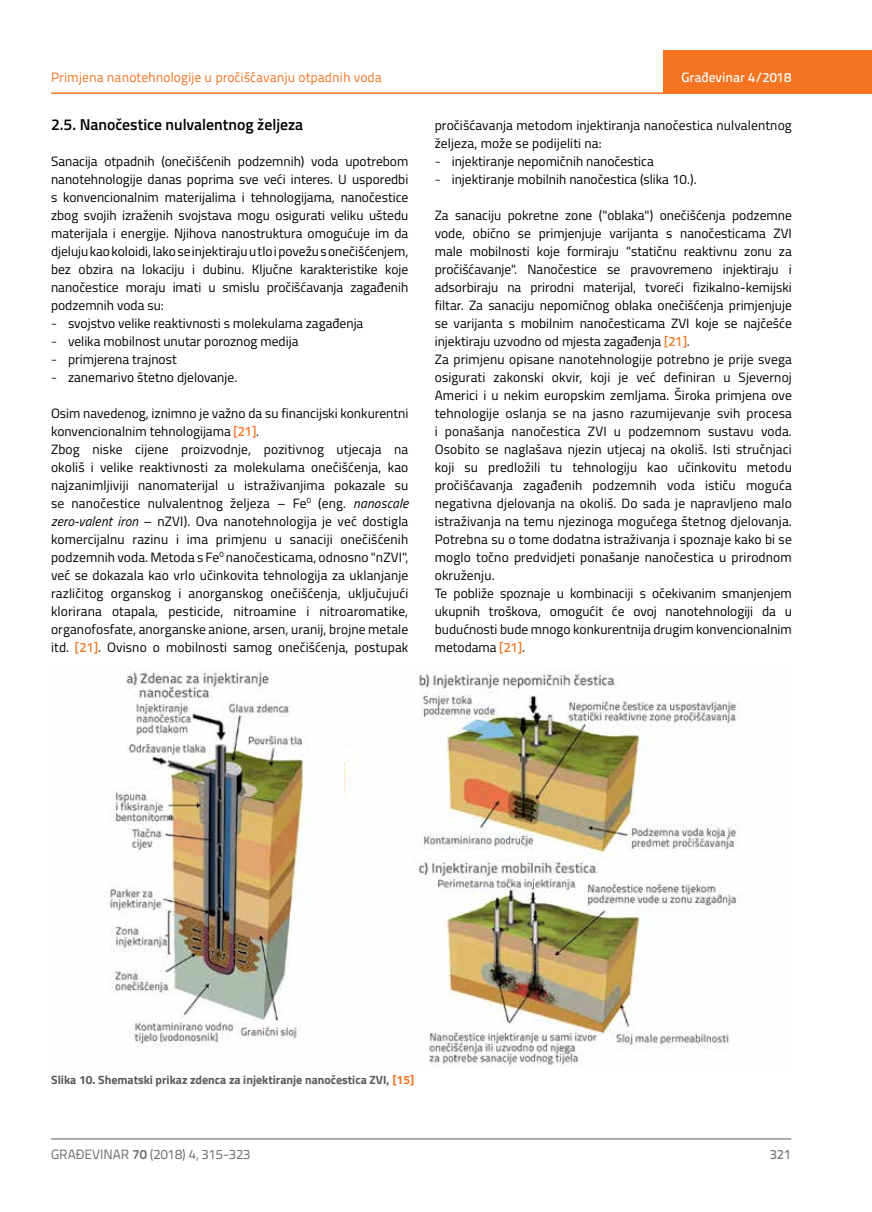
<style>
.page{position:relative;width:872px;height:1212px;background:#fff}
.page>*{position:absolute;margin:0;border:0;box-sizing:border-box;transform-origin:0 0}
.t1{font:600 15.75px "Titillium";color:#000}
.t2{font:13.5px/18px "Titillium";letter-spacing:.01em;color:#000}
.t3{font:13.5px "Titillium Text 22 L";color:#f47421}
.t4{font:13.5px "Titillium Text 22 L";color:#6d6e71}
.t5{font:500 13.5px "Titillium Text 22 L";color:#fff}
.t6{font:500 13.5px "Titillium Text 22 L";color:#797a7d}
.t7{font:700 12px "Titillium";color:#58595b}
.s1{font-family:"Titillium Text 22 L";font-weight:300}
.s2{font-family:"Titillium Text 22 L";font-weight:500;color:#f47421}
.s3{font-style:italic}
.s4{color:#f47421}
.s5{font-weight:700}
</style>
<div class="page">
<hr style="left:51px;top:92px;width:821px;height:2px;background:#f47421">
<div style="left:663px;top:50px;width:209px;height:44px;background:#f47421"></div>
<hr style="left:51px;top:1139px;width:740px;height:1px;background:#58595b">
<img style="left:109px;top:668px;width:199px;height:379px">
<img style="left:344px;top:670px;width:396px;height:397px">
<p class="t3" style="left:51px;top:68px;width:332px">Primjena nanotehnologije u pročišćavanju otpadnih voda</p>
<p class="t1" style="left:51px;top:112px;width:254px">2.5. Nanočestice nulvalentnog željeza</p>
<p class="t2" style="left:51px;top:151px;width:359px;text-align:justify">Sanacija otpadnih (onečišćenih podzemnih) voda upotrebom nanotehnologije danas poprima sve veći interes. U usporedbi s konvencionalnim materijalima i tehnologijama, nanočestice zbog svojih izraženih svojstava mogu osigurati veliku uštedu materijala i energije. Njihova nanostruktura omogućuje im da djeluju kao koloidi, lako se injektiraju u tlo i povežu s onečišćenjem, bez obzira na lokaciju i dubinu. Ključne karakteristike koje nanočestice moraju imati u smislu pročišćavanja zagađenih podzemnih voda su:</p>
<p class="t2" style="left:51px;top:313px;width:314px"><span class="s1">-</span> svojstvo velike reaktivnosti s molekulama zagađenja</p>
<p class="t2" style="left:51px;top:331px;width:249px"><span class="s1">-</span> velika mobilnost unutar poroznog medija</p>
<p class="t2" style="left:51px;top:349px;width:127px"><span class="s1">-</span> primjerena trajnost</p>
<p class="t2" style="left:51px;top:367px;width:188px"><span class="s1">-</span> zanemarivo štetno djelovanje.</p>
<p class="t2" style="left:51px;top:403px;width:359px">Osim navedenog, iznimno je važno da su financijski konkurentni konvencionalnim tehnologijama <span class="s2">[21]</span>.<br>Zbog niske cijene proizvodnje, pozitivnog utjecaja na okoliš i velike reaktivnosti za molekulama onečišćenja, kao najzanimljiviji nanomaterijal u istraživanjima pokazale su se nanočestice nulvalentnog željeza – Fe<sup>0</sup> (eng. <span class="s3">nanoscale zero-valent iron</span> – nZVI). Ova nanotehnologija je već dostigla komercijalnu razinu i ima primjenu u sanaciji onečišćenih podzemnih voda. Metoda s Fe<sup>0</sup> nanočesticama, odnosno "nZVI", već se dokazala kao vrlo učinkovita tehnologija za uklanjanje različitog organskog i anorganskog onečišćenja, uključujući klorirana otapala, pesticide, nitroamine i nitroaromatike, organofosfate, anorganske anione, arsen, uranij, brojne metale itd. <span class="s2">[21]</span>. Ovisno o mobilnosti samog onečišćenja, postupak</p>
<p class="t5" style="left:681px;top:67px;width:111px">Građevinar 4/2018</p>
<p class="t2" style="left:435px;top:115px;width:358px">pročišćavanja metodom injektiranja nanočestica nulvalentnog željeza, može se podijeliti na:</p>
<p class="t2" style="left:435px;top:151px;width:221px"><span class="s1">-</span> injektiranje nepomičnih nanočestica</p>
<p class="t2" style="left:435px;top:169px;width:263px"><span class="s1">-</span> injektiranje mobilnih nanočestica (slika 10.).</p>
<p class="t2" style="left:435px;top:205px;width:359px">Za sanaciju pokretne zone ("oblaka") onečišćenja podzemne vode, obično se primjenjuje varijanta s nanočesticama ZVI male mobilnosti koje formiraju "statičnu reaktivnu zonu za pročišćavanje". Nanočestice se pravovremeno injektiraju i adsorbiraju na prirodni materijal, tvoreći fizikalno-kemijski filtar. Za sanaciju nepomičnog oblaka onečišćenja primjenjuje se varijanta s mobilnim nanočesticama ZVI koje se najčešće injektiraju uzvodno od mjesta zagađenja <span class="s2">[21]</span>.<br>Za primjenu opisane nanotehnologije potrebno je prije svega osigurati zakonski okvir, koji je već definiran u Sjevernoj Americi i u nekim europskim zemljama. Široka primjena ove tehnologije oslanja se na jasno razumijevanje svih procesa i ponašanja nanočestica ZVI u podzemnom sustavu voda.<br>Osobito se naglašava njezin utjecaj na okoliš. Isti stručnjaci koji su predložili tu tehnologiju kao učinkovitu metodu pročišćavanja zagađenih podzemnih voda ističu moguća negativna djelovanja na okoliš. Do sada je napravljeno malo istraživanja na temu njezinoga mogućega štetnog djelovanja.<br>Potrebna su o tome dodatna istraživanja i spoznaje kako bi se moglo točno predvidjeti ponašanje nanočestica u prirodnom okruženju.<br>Te pobliže spoznaje u kombinaciji s očekivanim smanjenjem ukupnih troškova, omogućit će ovoj nanotehnologiji da u budućnosti bude mnogo konkurentnija drugim konvencionalnim metodama <span class="s2">[21]</span>.</p>
<p class="t7" style="left:51px;top:1071px;width:364px">Slika 10. Shematski prikaz zdenca za injektiranje nanočestica ZVI, <span class="s4">[15]</span></p>
<p class="t4" style="left:51px;top:1144px;width:201px">GRAĐEVINAR <span class="s5">70</span> (2018) 4, 315-323</p>
<p class="t6" style="left:769px;top:1144px;width:23px">321</p>
</div>
